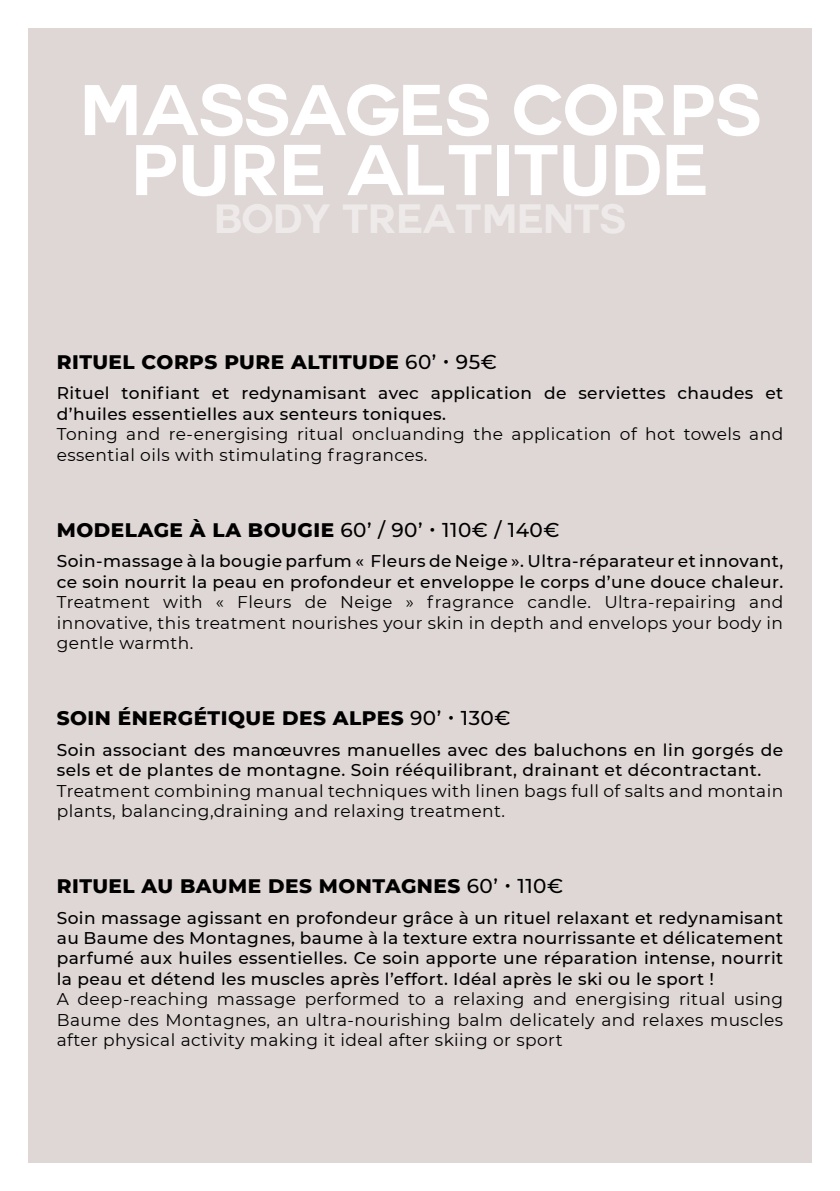
<style>
.page{position:relative;width:840px;height:1191px;background:#fff}
.page>*{position:absolute;margin:0;border:0;box-sizing:border-box;transform-origin:0 0}
.t1{font:700 70px/60px "Couture";color:#fff;text-align:center}
.t2{font:800 20px "Montserrat";letter-spacing:.025em;color:#000}
.t3{font:500 17px/20.4px "Montserrat";letter-spacing:.025em;color:#000}
.t4{font:17px/20.4px "Montserrat";letter-spacing:.025em;color:#000}
.s1{font-weight:500}
</style>
<div class="page">
<div style="left:28px;top:28px;width:783px;height:1134px;background:#dfd7d5"></div>
<h1 class="t1" style="left:79px;top:80px;width:683px">MASSAGES CORPS<br>PURE ALTITUDE</h1>
<p class="t2" style="left:57px;top:347px;width:441px">RITUEL CORPS PURE ALTITUDE <span class="s1">60’ • 95€</span></p>
<p class="t3" style="left:57px;top:382px;width:727px">Rituel tonifiant et redynamisant avec application de serviettes chaudes et d’huiles essentielles aux senteurs toniques.</p>
<p class="t4" style="left:57px;top:423px;width:727px">Toning and re-energising ritual oncluanding the application of hot towels and essential oils with stimulating fragrances.</p>
<p class="t2" style="left:57px;top:515px;width:504px">MODELAGE À LA BOUGIE <span class="s1">60’ / 90’ • 110€ / 140€</span></p>
<p class="t3" style="left:57px;top:550px;width:727px">Soin-massage à la bougie parfum « Fleurs de Neige ». Ultra-réparateur et innovant, ce soin nourrit la peau en profondeur et enveloppe le corps d’une douce chaleur.</p>
<p class="t4" style="left:57px;top:591px;width:727px;text-align:justify">Treatment with « Fleurs de Neige » fragrance candle. Ultra-repairing and innovative, this treatment nourishes your skin in depth and envelops your body in gentle warmth.</p>
<p class="t2" style="left:57px;top:703px;width:455px">SOIN ÉNERGÉTIQUE DES ALPES <span class="s1">90’ • 130€</span></p>
<p class="t3" style="left:57px;top:739px;width:727px">Soin associant des manœuvres manuelles avec des baluchons en lin gorgés de sels et de plantes de montagne. Soin rééquilibrant, drainant et décontractant.</p>
<p class="t4" style="left:57px;top:779px;width:727px">Treatment combining manual techniques with linen bags full of salts and montain plants, balancing,draining and relaxing treatment.</p>
<p class="t2" style="left:57px;top:871px;width:507px">RITUEL AU BAUME DES MONTAGNES <span class="s1">60’ • 110€</span></p>
<p class="t3" style="left:57px;top:906px;width:727px;text-align:justify">Soin massage agissant en profondeur grâce à un rituel relaxant et redynamisant au Baume des Montagnes, baume à la texture extra nourrissante et délicatement parfumé aux huiles essentielles. Ce soin apporte une réparation intense, nourrit la peau et détend les muscles après l’effort. Idéal après le ski ou le sport !</p>
<p class="t4" style="left:57px;top:988px;width:727px;text-align:justify">A deep-reaching massage performed to a relaxing and energising ritual using Baume des Montagnes, an ultra-nourishing balm delicately and relaxes muscles after physical activity making it ideal after skiing or sport</p>
</div>
